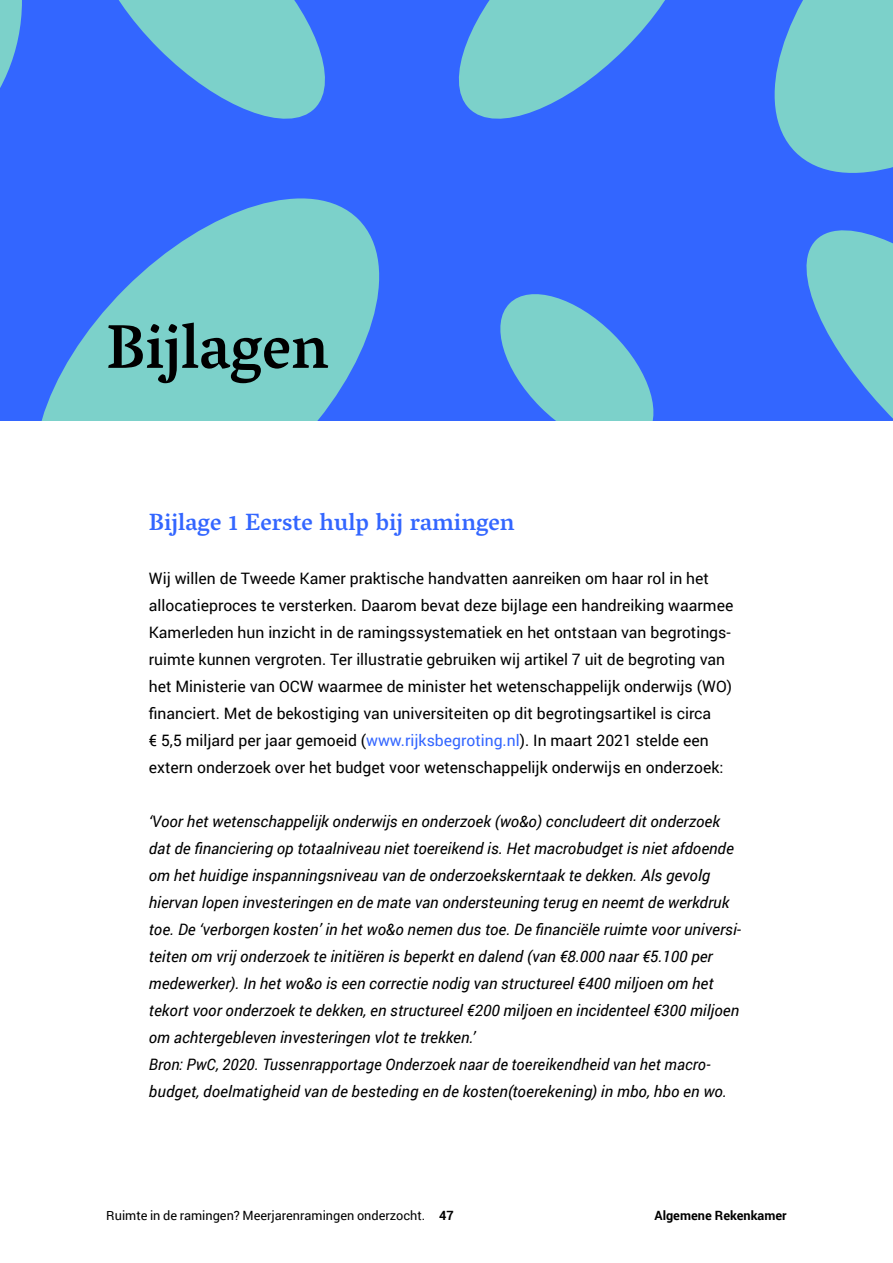
<style>
.page{position:relative;width:893px;height:1263px;background:#fff}
.page>*{position:absolute;margin:0;border:0;box-sizing:border-box;transform-origin:0 0}
._5_Kop_1_-_H2{font:500 63px "Vesper Libre";color:#000}
._6_Kop_2_-_H3{font:500 24px "Vesper Libre";color:#36f}
._0_Platte_tekst_-_P{font:italic 15.75px/27px "Roboto";color:#000}
._0_Platte_tekst_-_P-2{font:15.75px/27px "Roboto";color:#000}
._9_Fotobijschrift{font:italic 15.75px/27px "Roboto";letter-spacing:.01em;color:#000}
.t1{font:12.75px "Roboto";color:#000}
.t2{font:700 12.75px "Roboto";color:#000}
.s1{color:#36f}
.s2{font-weight:700}
</style>
<div class="page">
<div style="left:0;top:0;width:893px;height:421px;background:#36f"></div>
<svg style="left:119px;top:0;width:206px;height:119px"></svg>
<svg style="left:459px;top:0;width:206px;height:119px"></svg>
<svg style="left:0;top:0;width:22px;height:88px"></svg>
<svg style="left:41px;top:198px;width:339px;height:223px;fill:#7cd1ca"></svg>
<svg style="left:500px;top:294px;width:154px;height:127px"></svg>
<svg style="left:806px;top:230px;width:87px;height:189px"></svg>
<svg style="left:774px;top:0;width:119px;height:173px;background:#73c5cf"></svg>
<h2 class="_5_Kop_1_-_H2" style="left:106px;top:309px;width:224px">Bijlagen</h2>
<h3 class="_6_Kop_2_-_H3" style="left:149px;top:507px;width:367px">Bijlage 1 Eerste hulp bij ramingen</h3>
<p class="_0_Platte_tekst_-_P-2" style="left:149px;top:564px;width:586px">Wij willen de Tweede Kamer praktische handvatten aanreiken om haar rol in het allocatieproces te versterken. Daarom bevat deze bijlage een handreiking waarmee Kamerleden hun inzicht in de ramingssystematiek en het ontstaan van begrotings&shy;ruimte kunnen vergroten. Ter illustratie gebruiken wij artikel 7 uit de begroting van het Ministerie van OCW waarmee de minister het wetenschappelijk onderwijs (WO) financiert. Met de bekostiging van universiteiten op dit begrotingsartikel is circa<br>€ 5,5 miljard per jaar gemoeid (<span class="s1">www.rijksbegroting.nl</span>). In maart 2021 stelde een extern onderzoek over het budget voor wetenschappelijk onderwijs en onderzoek:</p>
<p class="_0_Platte_tekst_-_P" style="left:149px;top:807px;width:594px">‘Voor het wetenschappelijk onderwijs en onderzoek (wo&amp;o) concludeert dit onderzoek dat de financiering op totaalniveau niet toereikend is. Het macrobudget is niet afdoende om het huidige inspanningsniveau van de onderzoekskerntaak te dekken. Als gevolg hiervan lopen investeringen en de mate van ondersteuning terug en neemt de werkdruk toe. De ‘verborgen kosten’ in het wo&amp;o nemen dus toe. De financiële ruimte voor universi&shy;teiten om vrij onderzoek te initiëren is beperkt en dalend (van €8.000 naar €5.100 per medewerker). In het wo&amp;o is een correctie nodig van structureel €400 miljoen om het tekort voor onderzoek te dekken, en structureel €200 miljoen en incidenteel €300 miljoen om achtergebleven investeringen vlot te trekken.’</p>
<p class="_9_Fotobijschrift" style="left:149px;top:1050px;width:580px">Bron: PwC, 2020. Tussenrapportage Onderzoek naar de toereikendheid van het macro&shy;budget, doelmatigheid van de besteding en de kosten(toerekening) in mbo, hbo en wo.</p>
<p class="t1" style="left:106px;top:1207px;width:349px">Ruimte in de ramingen? Meerjarenramingen onderzocht. <span class="s2">47</span></p>
<p class="t2" style="left:654px;top:1207px;width:134px">Algemene Rekenkamer</p>
</div>
